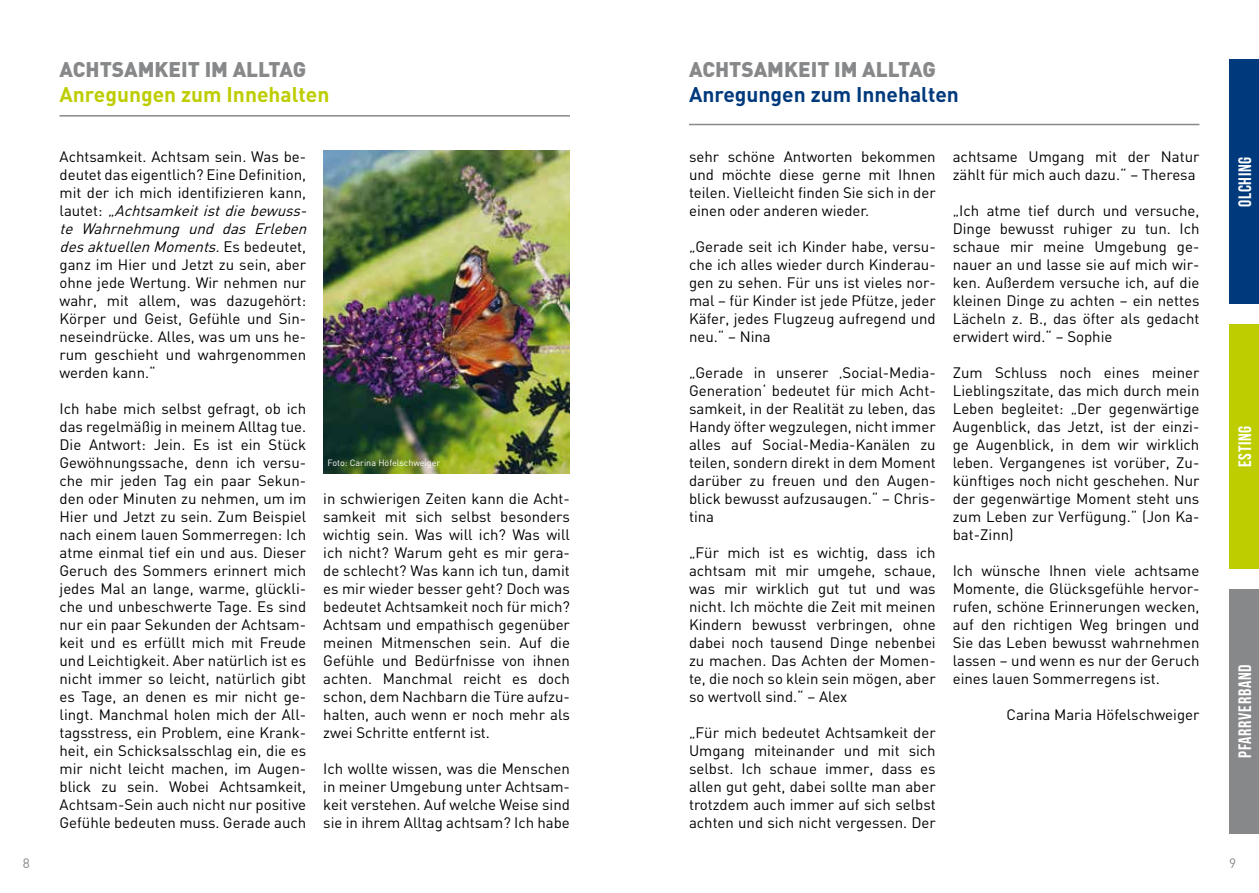
<style>
.page{position:relative;width:1259px;height:893px;background:#fff}
.page>*{position:absolute;margin:0;border:0;box-sizing:border-box;transform-origin:0 0}
.t1{font:900 21px "DIN";color:#87888a}
.t2{font:700 21px "DIN";color:#003a7c}
.t3{font:700 21px "DIN";color:#bdcd00}
.t4{font:18px "Bebas Neue";letter-spacing:.04em;color:#fff}
.t5{font:15px/18px "DIN";color:#000;text-align:justify}
.t6{font:13.5px "DIN";color:#87888a}
.t7{font:9px "DIN";color:#fff}
.s1{font-style:italic}
</style>
<div class="page">
<div style="left:1229px;top:589px;width:30px;height:244px;background:#87888a"></div>
<div style="left:1229px;top:324px;width:30px;height:245px;background:#bdcd00"></div>
<div style="left:1229px;top:60px;width:30px;height:244px;background:#003a7c"></div>
<hr style="left:689px;top:124px;width:510px;height:1px;background:#87888a">
<hr style="left:60px;top:115px;width:510px;height:2px;background:#87888a">
<img style="left:323px;top:150px;width:247px;height:323px">
<h1 class="t1" style="left:60px;top:55px;width:248px">ACHTSAMKEIT IM ALLTAG</h1>
<h1 class="t3" style="left:60px;top:80px;width:271px">Anregungen zum Innehalten</h1>
<p class="t5" style="left:60px;top:148px;width:253px;text-align:left">Achtsamkeit. Achtsam sein. Was be&shy;deutet das eigentlich? Eine Definition, mit der ich mich identifizieren kann, l a u t e t : „ <span class="s1">Achtsamkeitistdiebewuss&shy;te Wahrnehmung und das Erleben desaktuellenMoments.</span>E s b e d e u t e t , ganz im Hier und Jetzt zu sein, aber ohne jede Wertung. Wir nehmen nur wahr, mit allem, was dazugehört:<br>Körper und Geist, Gefühle und Sin&shy;neseindrücke. Alles, was um uns he&shy;rum geschieht und wahrgenommen werden kann.“</p>
<p class="t5" style="left:60px;top:400px;width:248px">Ich habe mich selbst gefragt, ob ich das regelmäßig in meinem Alltag tue.<br>Die Antwort: Jein. Es ist ein Stück Gewöhnungssache, denn ich versu&shy;che mir jeden Tag ein paar Sekun&shy;den oder Minuten zu nehmen, um im Hier und Jetzt zu sein. Zum Beispiel nach einem lauen Sommerregen: Ich atme einmal tief ein und aus. Dieser Geruch des Sommers erinnert mich jedes Mal an lange, warme, glückli&shy;che und unbeschwerte Tage. Es sind nur ein paar Sekunden der Achtsam&shy;keit und es erfüllt mich mit Freude und Leichtigkeit. Aber natürlich ist es nicht immer so leicht, natürlich gibt es Tage, an denen es mir nicht ge&shy;lingt. Manchmal holen mich der All&shy;tagsstress, ein Problem, eine Krank&shy;heit, ein Schicksalsschlag ein, die es mir nicht leicht machen, im Augen&shy;blick zu sein. Wobei Achtsamkeit, Achtsam-Sein auch nicht nur positive Gefühle bedeuten muss. Gerade auch</p>
<p class="t7" style="left:327px;top:457px;width:114px">Foto: Carina Höfelschweiger</p>
<p class="t5" style="left:323px;top:490px;width:248px">in schwierigen Zeiten kann die Acht&shy;samkeit mit sich selbst besonders wichtig sein. Was will ich? Was will ich nicht? Warum geht es mir gera&shy;de schlecht? Was kann ich tun, damit es mir wieder besser geht? Doch was bedeutet Achtsamkeit noch für mich?<br>Achtsam und empathisch gegenüber meinen Mitmenschen sein. Auf die Gefühle und Bedürfnisse von ihnen achten. Manchmal reicht es doch schon, dem Nachbarn die Türe aufzu&shy;halten, auch wenn er noch mehr als zwei Schritte entfernt ist.</p>
<p class="t5" style="left:323px;top:760px;width:248px">Ich wollte wissen, was die Menschen in meiner Umgebung unter Achtsam&shy;keit verstehen. Auf welche Weise sind sie in ihrem Alltag achtsam? Ich habe</p>
<h1 class="t1" style="left:689px;top:55px;width:248px">ACHTSAMKEIT IM ALLTAG</h1>
<h1 class="t2" style="left:689px;top:80px;width:271px">Anregungen zum Innehalten</h1>
<p class="t5" style="left:689px;top:148px;width:248px">sehr schöne Antworten bekommen und möchte diese gerne mit Ihnen teilen. Vielleicht finden Sie sich in der einen oder anderen wieder.</p>
<p class="t5" style="left:689px;top:238px;width:248px">„Gerade seit ich Kinder habe, versu&shy;che ich alles wieder durch Kinderau&shy;gen zu sehen. Für uns ist vieles nor&shy;mal – für Kinder ist jede Pfütze, jeder Käfer, jedes Flugzeug aufregend und neu.“ – Nina</p>
<p class="t5" style="left:689px;top:364px;width:248px">„Gerade in unserer ‚Social-Media-Generation‘ bedeutet für mich Acht&shy;samkeit, in der Realität zu leben, das Handy öfter wegzulegen, nicht immer alles auf Social-Media-Kanälen zu teilen, sondern direkt in dem Moment darüber zu freuen und den Augen&shy;blick bewusst aufzusaugen.“ – Chris&shy;tina</p>
<p class="t5" style="left:689px;top:544px;width:248px">„Für mich ist es wichtig, dass ich achtsam mit mir umgehe, schaue, was mir wirklich gut tut und was nicht. Ich möchte die Zeit mit meinen Kindern bewusst verbringen, ohne dabei noch tausend Dinge nebenbei zu machen. Das Achten der Momen&shy;te, die noch so klein sein mögen, aber so wertvoll sind.“ – Alex</p>
<p class="t5" style="left:689px;top:724px;width:248px">„Für mich bedeutet Achtsamkeit der Umgang miteinander und mit sich selbst. Ich schaue immer, dass es allen gut geht, dabei sollte man aber trotzdem auch immer auf sich selbst achten und sich nicht vergessen. Der</p>
<p class="t5" style="left:952px;top:148px;width:248px">achtsame Umgang mit der Natur zählt für mich auch dazu.“ – Theresa</p>
<p class="t5" style="left:952px;top:202px;width:248px">„Ich atme tief durch und versuche, Dinge bewusst ruhiger zu tun. Ich schaue mir meine Umgebung ge&shy;nauer an und lasse sie auf mich wir&shy;ken. Außerdem versuche ich, auf die kleinen Dinge zu achten – ein nettes Lächeln z. B., das öfter als gedacht erwidert wird.“ – Sophie</p>
<p class="t5" style="left:952px;top:364px;width:248px">Zum Schluss noch eines meiner Lieblingszitate, das mich durch mein Leben begleitet: „Der gegenwärtige Augenblick, das Jetzt, ist der einzi&shy;ge Augenblick, in dem wir wirklich leben. Vergangenes ist vorüber, Zu&shy;künftiges noch nicht geschehen. Nur der gegenwärtige Moment steht uns zum Leben zur Verfügung.“ (Jon Ka&shy;bat-Zinn)</p>
<p class="t5" style="left:952px;top:562px;width:248px">Ich wünsche Ihnen viele achtsame Momente, die Glücksgefühle hervor&shy;rufen, schöne Erinnerungen wecken, auf den richtigen Weg bringen und Sie das Leben bewusst wahrnehmen lassen – und wenn es nur der Geruch eines lauen Sommerregens ist.</p>
<p class="t5" style="left:1006px;top:706px;width:194px">Carina Maria Höfelschweiger</p>
<p class="t4" style="left:1235px;top:207px;width:52px;rotate:-90deg">OLCHING</p>
<p class="t4" style="left:1235px;top:467px;width:43px;rotate:-90deg">ESTING</p>
<p class="t4" style="left:1235px;top:758px;width:95px;rotate:-90deg">PFARRVERBAND</p>
<p class="t6" style="left:23px;top:856px;width:9px">8</p>
<p class="t6" style="left:1229px;top:856px;width:9px">9</p>
</div>
